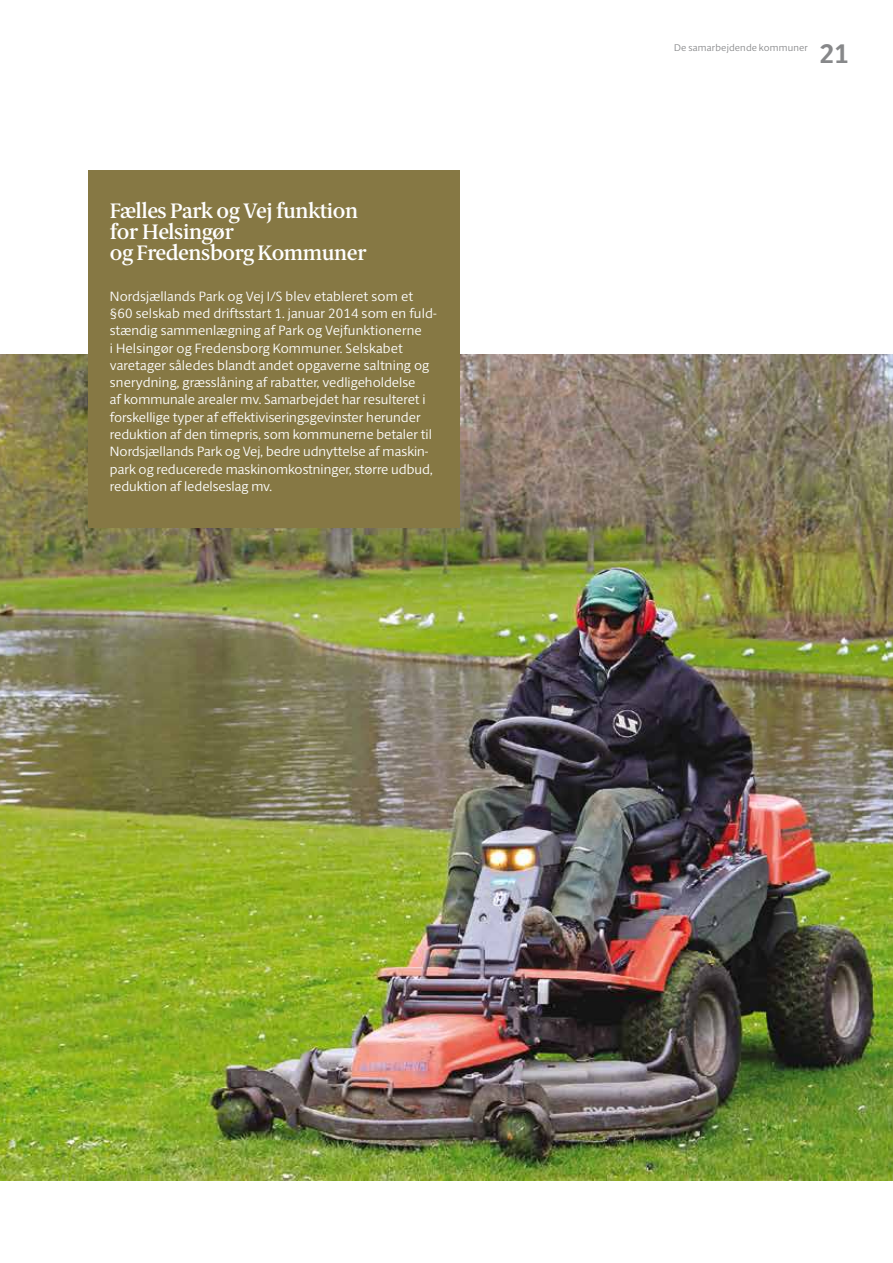
<style>
.page{position:relative;width:893px;height:1263px;background:#fff}
.page>*{position:absolute;margin:0;border:0;box-sizing:border-box;transform-origin:0 0}
.t1{font:700 27px "ID Sans";color:#87888a}
.t2{font:600 21px/21px "ID Serif";letter-spacing:-.02em;color:#fff}
.t3{font:300 13.5px/17.2px "ID Sans";color:#fff}
.t4{font:300 9.75px "ID Sans";letter-spacing:.02em;color:#87888a}
</style>
<div class="page">
<img style="left:0;top:354px;width:893px;height:826px">
<div style="left:88px;top:170px;width:371px;height:358px;background:#867844"></div>
<h2 class="t2" style="left:110px;top:200px;width:258px">Fælles Park og Vej funktion for Helsingør<br>og Fredensborg Kommuner</h2>
<p class="t3" style="left:110px;top:288px;width:328px">N ordsjællands Park og Vej I/S blev etableret som et §60 selskab med driftsstart 1. januar 2014 som en fuld&shy;stændig sammenlægning af Park og Vejfunktionerne<br>i Helsingør og Fredensborg Kommuner. Selskabet varetager således blandt andet opgaverne saltning og snerydning, græsslåning af rabatter, vedligeholdelse<br>af kommunale arealer mv. Samarbejdet har resulteret i forskellige typer af effektiviseringsgevinster herunder reduktion af den timepris, som kommunerne betaler til N ordsjællands Park og Vej, bedre udnyttelse af maskin&shy;park og reducerede maskinomkostninger, større udbud, reduktion af ledelseslag mv.</p>
<p class="t4" style="left:674px;top:42px;width:135px">De samarbejdende kommuner</p>
<h1 class="t1" style="left:820px;top:37px;width:31px">21</h1>
</div>
